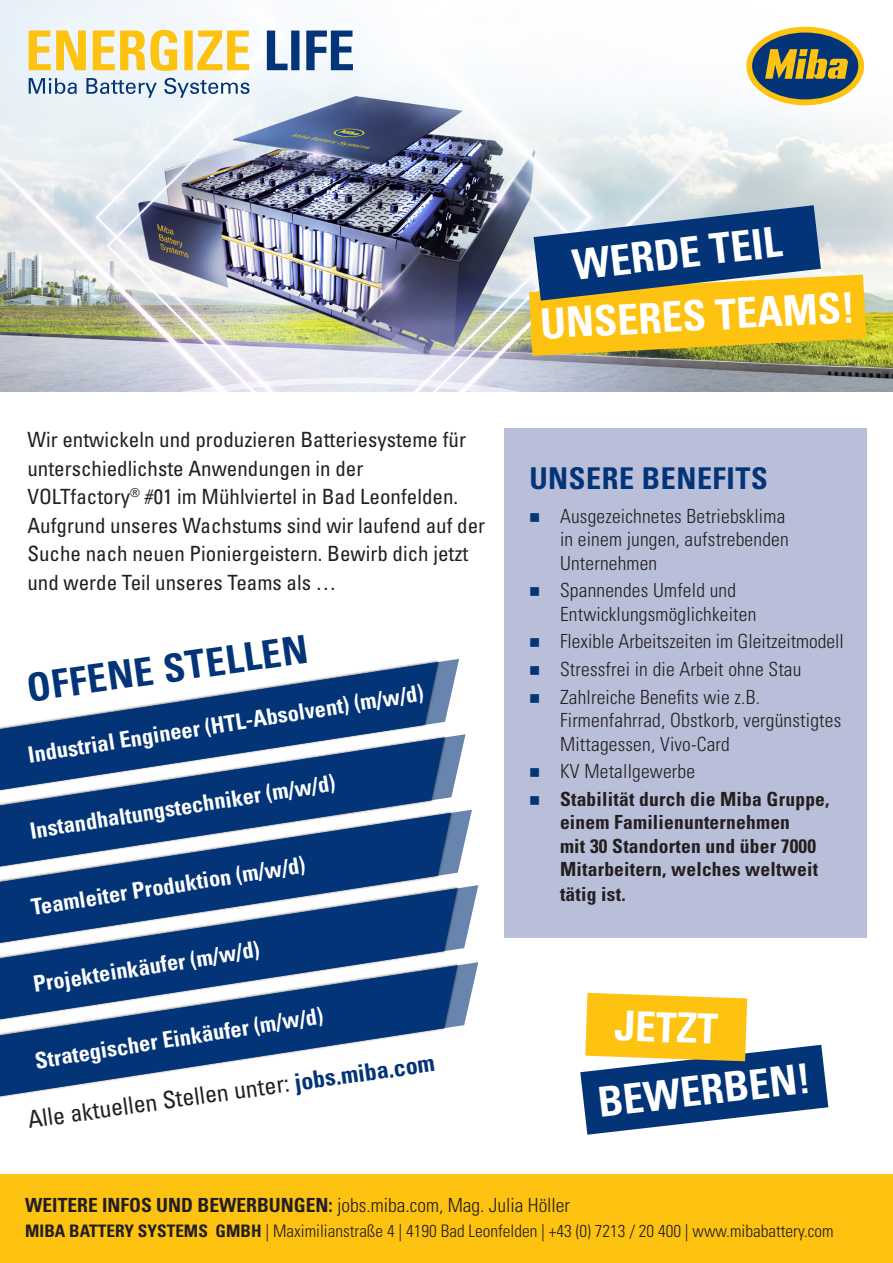
<style>
.page{position:relative;width:893px;height:1263px;background:#fff}
.page>*{position:absolute;margin:0;border:0;box-sizing:border-box;transform-origin:0 0}
.t1{font:700 condensed 42px "Univers LT Std";color:#fff}
.t2{font:700 condensed 41.4px "Univers LT Std";color:#fff}
.t3{font:700 condensed 39px "Univers LT Std";color:#033477}
.t4{font:700 condensed 30px "Univers LT Std";letter-spacing:.02em;color:#033477}
.t5{font:condensed 24px "Univers LT Std";color:#231f20}
.t6{font:700 condensed 22.5px "Univers LT Std";color:#fff}
.t7{font:condensed 21px/28.5px "Univers LT Std";color:#231f20}
.t8{font:300 condensed 19.5px/23.4px "Univers LT Std";letter-spacing:.01em;color:#231f20}
.t9{font:700 condensed 19.5px/23.4px "Univers LT Std";letter-spacing:.01em;color:#231f20}
.t10{font:300 condensed 17.25px "Univers LT Std";color:#231f20}
.s1{font-weight:700;color:#033477}
.s2{font-weight:700}
</style>
<div class="page">
<div style="left:0;top:1174px;width:893px;height:89px;background:#fec210"></div>
<img style="left:0;top:0;width:893px;height:391px">
<svg style="left:267px;top:31px;width:86px;height:39px"></svg>
<svg style="left:29px;top:30px;width:220px;height:41px"></svg>
<svg style="left:29px;top:78px;width:220px;height:20px"></svg>
<svg style="left:746px;top:27px;width:118px;height:78px;background:#f3bc18"></svg>
<div style="left:752px;top:33px;width:106px;height:66px;background:#033477;border-radius:50%"></div>
<svg style="left:765px;top:49px;width:83px;height:30px"></svg>
<svg style="left:580px;top:993px;width:248px;height:142px"></svg>
<div style="left:504px;top:429px;width:362px;height:509px;background:#babfd9"></div>
<svg style="left:426px;top:660px;width:24px;height:63px"></svg>
<svg style="left:0;top:662px;width:438px;height:72px;fill:#063577"></svg>
<svg style="left:0;top:947px;width:458px;height:15px;background:#244e88"></svg>
<svg style="left:0;top:734px;width:456px;height:65px;fill:#033477"></svg>
<svg style="left:0;top:737px;width:445px;height:73px;fill:#033477"></svg>
<svg style="left:0;top:810px;width:463px;height:137px;fill:#033477"></svg>
<svg style="left:0;top:813px;width:451px;height:130px;fill:#033477"></svg>
<svg style="left:0;top:962px;width:469px;height:136px"></svg>
<svg style="left:0;top:965px;width:458px;height:131px;fill:#033477"></svg>
<svg style="left:529px;top:205px;width:337px;height:151px;background:#98935d"></svg>
<h1 class="t1" style="left:570px;top:240px;width:212px;rotate:-7deg">WERDE TEIL</h1>
<p class="t7" style="left:27px;top:425px;width:459px">Wir entwickeln und produzieren Batteriesysteme für unterschiedlichste Anwendungen in der<br>VOLTfactory<sup>®</sup> #01 im Mühlviertel in Bad Leonfelden.<br>Aufgrund unseres Wachstums sind wir laufend auf der Suche nach neuen Pioniergeistern. Bewirb dich jetzt und werde Teil unseres Teams als …</p>
<h3 class="t3" style="left:24px;top:664px;width:285px;rotate:-8deg">OFFENE STELLEN</h3>
<p class="t6" style="left:26px;top:741px;width:401px;rotate:-9deg">Industrial Engineer (HTL-Absolvent) (m/w/d)</p>
<p class="t6" style="left:28px;top:817px;width:310px;rotate:-9deg">Instandhaltungstechniker (m/w/d)</p>
<p class="t6" style="left:29px;top:894px;width:279px;rotate:-9deg">Teamleiter Produktion (m/w/d)</p>
<p class="t6" style="left:31px;top:971px;width:230px;rotate:-9deg">Projekteinkäufer (m/w/d)</p>
<p class="t6" style="left:33px;top:1047px;width:293px;rotate:-9deg">Strategischer Einkäufer (m/w/d)</p>
<p class="t5" style="left:26px;top:1105px;width:412px;rotate:-8deg">Alle aktuellen Stellen unter: <span class="s1">jobs.miba.com</span></p>
<h1 class="t1" style="left:539px;top:298px;width:317px;rotate:-3deg">UNSERES TEAMS!</h1>
<h3 class="t4" style="left:529px;top:460px;width:240px">UNSERE BENEFITS</h3>
<p class="t8" style="left:560px;top:504px;width:230px">Ausgezeichnetes Betriebsklima in einem jungen, aufstrebenden<br>Unternehmen</p>
<p class="t8" style="left:560px;top:579px;width:198px">Spannendes Umfeld und<br>Entwicklungsmöglichkeiten</p>
<p class="t8" style="left:560px;top:628px;width:285px;line-height:27.6px">Flexible Arbeitszeiten im Gleitzeitmodell<br>Stressfrei in die Arbeit ohne Stau<br>Zahlreiche Benefits wie z.B.</p>
<p class="t8" style="left:560px;top:709px;width:283px">Firmenfahrrad, Obstkorb, vergünstigtes<br>Mittagessen, Vivo-Card</p>
<p class="t8" style="left:560px;top:760px;width:137px">KV Metallgewerbe</p>
<p class="t9" style="left:560px;top:787px;width:271px">Stabilität durch die Miba Gruppe, einem Familienunternehmen<br>mit 30 Standorten und über 7000<br>Mitarbeitern, welches weltweit</p>
<p class="t9" style="left:560px;top:882px;width:67px">tätig ist.</p>
<h2 class="t2" style="left:615px;top:1000px;width:105px;rotate:2deg">JETZT</h2>
<h2 class="t2" style="left:595px;top:1078px;width:215px;rotate:-7deg">BEWERBEN!</h2>
<p class="t8" style="left:25px;top:1193px;width:546px"><span class="s2">WEITERE INFOS UND BEWERBUNGEN:</span> jobs.miba.com, Mag. Julia Höller</p>
<p class="t10" style="left:25px;top:1220px;width:810px"><span class="s2">MIBA BATTERY SYSTEMS GMBH</span> | Maximilianstraße 4 | 4190 Bad Leonfelden | +43 (0) 7213 / 20 400 | www.mibabattery.com</p>
</div>
